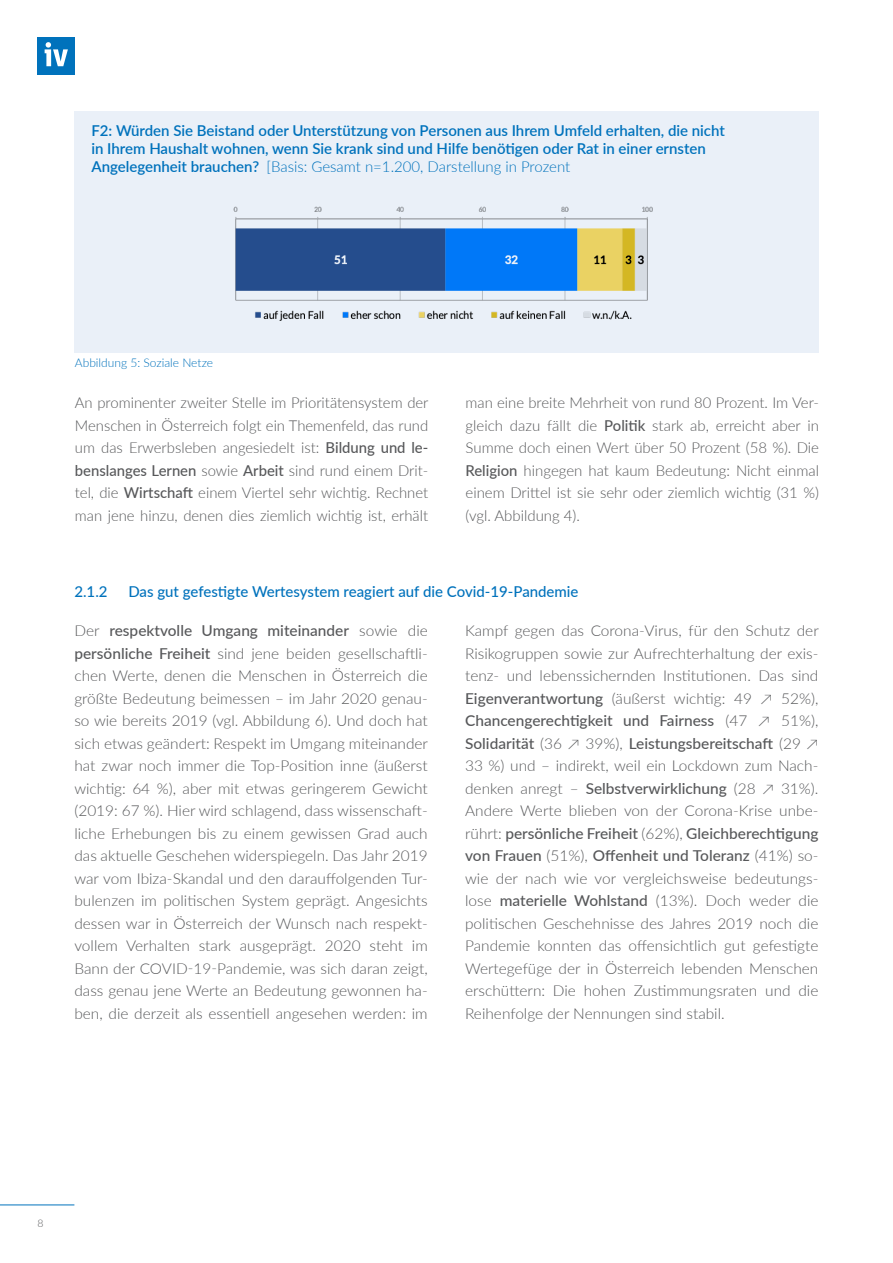
<style>
.page{position:relative;width:893px;height:1263px;background:#fff}
.page>*{position:absolute;margin:0;border:0;box-sizing:border-box;transform-origin:0 0}
.flies_10_14{font:300 15px/22.5px "Lato";color:#57585a;text-align:justify}
.Absatzformat_1{font:600 15px/18px "Lato";color:#0072bc}
.SL_blau_10{font:500 15px "Lato";color:#0072bc}
.Paragraph_Style_2{font:300 12px "Lato";color:#0072bc}
.t1{font:300 10.5px "Lato";color:#57585a}
.s1{font-weight:300}
.s2{font-weight:500}
</style>
<div class="page">
<div style="left:37px;top:37px;width:37px;height:37px;background:#0072bc"></div>
<svg style="left:45px;top:42px;width:23px;height:24px"></svg>
<hr style="left:0;top:1205px;width:74px;height:1px;background:#0072bc">
<div style="left:74px;top:112px;width:745px;height:241px;background:#eaf0f8"></div>
<img style="left:233px;top:206px;width:420px;height:115px">
<p class="Absatzformat_1" style="left:91px;top:121px;width:635px">F2: Würden Sie Beistand oder Unterstützung von Personen aus Ihrem Umfeld erhalten, die nicht in Ihrem Haushalt wohnen, wenn Sie krank sind und Hilfe benötigen oder Rat in einer ernsten<br>Angelegenheit brauchen? <span class="s1">[Basis: Gesamt n=1.200, Darstellung in Prozent</span></p>
<p class="Paragraph_Style_2" style="left:75px;top:355px;width:140px">Abbildung 5: Soziale Netze</p>
<p class="flies_10_14" style="left:75px;top:391px;width:355px">An prominenter zweiter Stelle im Prioritätensystem der Menschen in Österreich folgt ein Themenfeld, das rund um das Erwerbsleben angesiedelt ist: <span class="s2">Bildung und le&shy;benslanges Lernen</span> sowie <span class="s2">Arbeit</span> sind rund einem Drit&shy;tel, die <span class="s2">Wirtschaft</span> einem Viertel sehr wichtig. Rechnet man jene hinzu, denen dies ziemlich wichtig ist, erhält</p>
<p class="flies_10_14" style="left:466px;top:391px;width:355px">man eine breite Mehrheit von rund 80 Prozent. Im Ver&shy;gleich dazu fällt die <span class="s2">Politik</span> stark ab, erreicht aber in Summe doch einen Wert über 50 Prozent (58 %). Die <span class="s2">Religion</span> hingegen hat kaum Bedeutung: Nicht einmal einem Drittel ist sie sehr oder ziemlich wichtig (31 %) (vgl. Abbildung 4).</p>
<p class="SL_blau_10" style="left:74px;top:580px;width:35px">2.1.2</p>
<p class="SL_blau_10" style="left:128px;top:580px;width:452px">Das gut gefestigte Wertesystem reagiert auf die Covid-19-Pandemie</p>
<p class="flies_10_14" style="left:74px;top:619px;width:355px">Der <span class="s2">respektvolle Umgang miteinander</span> sowie die <span class="s2">persönliche Freiheit</span> sind jene beiden gesellschaftli&shy;chen Werte, denen die Menschen in Österreich die größte Bedeutung beimessen – im Jahr 2020 genau&shy;so wie bereits 2019 (vgl. Abbildung 6). Und doch hat sich etwas geändert: Respekt im Umgang miteinander hat zwar noch immer die Top-Position inne (äußerst wichtig: 64 %), aber mit etwas geringerem Gewicht (2019: 67 %). Hier wird schlagend, dass wissenschaft&shy;liche Erhebungen bis zu einem gewissen Grad auch das aktuelle Geschehen widerspiegeln. Das Jahr 2019 war vom Ibiza-Skandal und den darauffolgenden Tur&shy;bulenzen im politischen System geprägt. Angesichts dessen war in Österreich der Wunsch nach respekt&shy;vollem Verhalten stark ausgeprägt. 2020 steht im Bann der COVID-19-Pandemie, was sich daran zeigt, dass genau jene Werte an Bedeutung gewonnen ha&shy;ben, die derzeit als essentiell angesehen werden: im</p>
<p class="flies_10_14" style="left:465px;top:619px;width:355px">Kampf gegen das Corona-Virus, für den Schutz der Risikogruppen sowie zur Aufrechterhaltung der exis&shy;tenz- und lebenssichernden Institutionen. Das sind <span class="s2">Eigenverantwortung</span> (äußerst wichtig: 49 ↗ 52%), <span class="s2">Chancengerechtigkeit und Fairness</span> (47 ↗ 51%), <span class="s2">Solidarität</span> (36 ↗ 39%), <span class="s2">Leistungsbereitschaft</span> (29 ↗ 33 %) und – indirekt, weil ein Lockdown zum Nach&shy;denken anregt – <span class="s2">Selbstverwirklichung</span> (28 ↗ 31%).<br>Andere Werte blieben von der Corona-Krise unbe&shy;rührt: <span class="s2">persönliche Freiheit</span> (62%), <span class="s2">Gleichberechtigung von Frauen</span> (51%), <span class="s2">Offenheit und Toleranz</span> (41%) so&shy;wie der nach wie vor vergleichsweise bedeutungs&shy;lose <span class="s2">materielle Wohlstand</span> (13%). Doch weder die politischen Geschehnisse des Jahres 2019 noch die Pandemie konnten das offensichtlich gut gefestigte Wertegefüge der in Österreich lebenden Menschen erschüttern: Die hohen Zustimmungsraten und die Reihenfolge der Nennungen sind stabil.</p>
<p class="t1" style="left:37px;top:1216px;width:8px">8</p>
</div>
